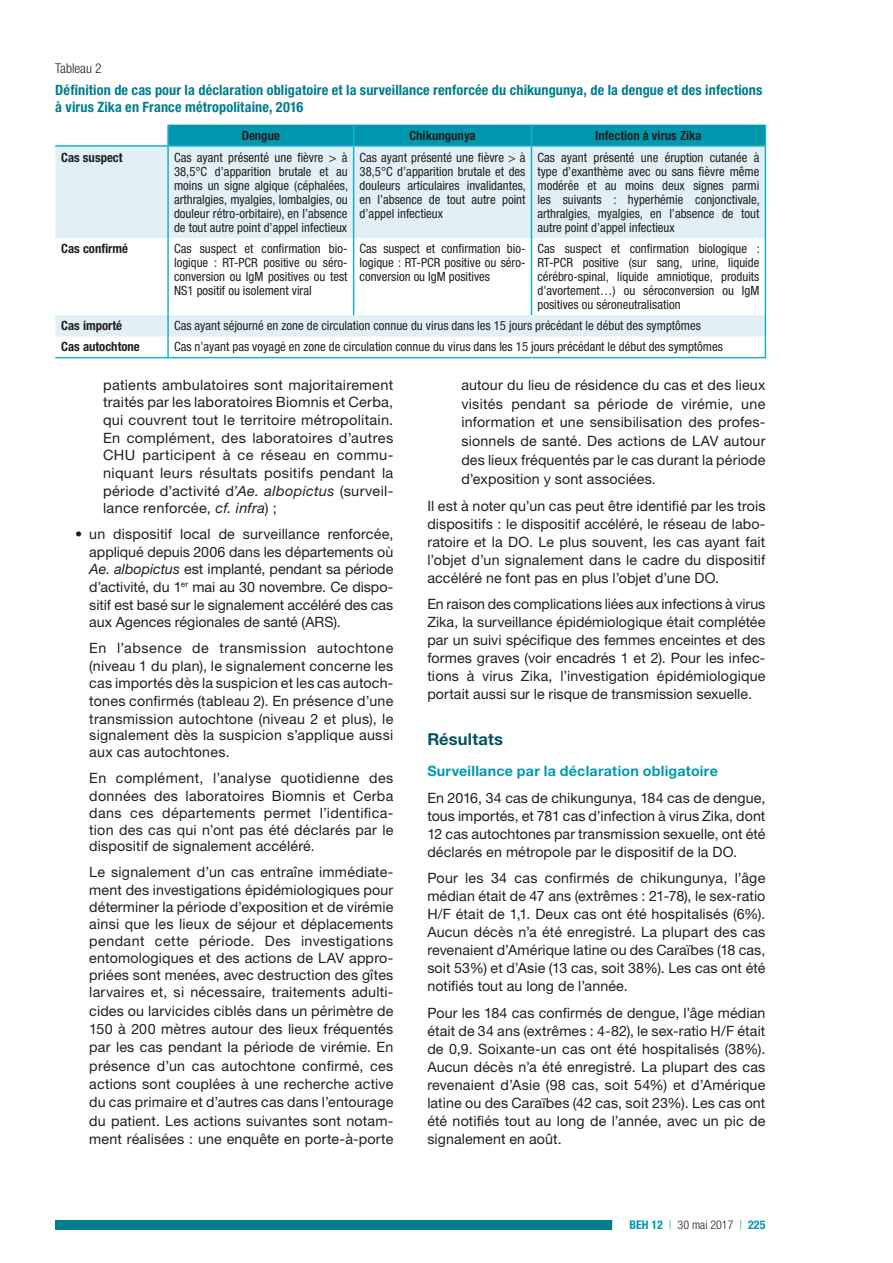
<style>
.page{position:relative;width:893px;height:1263px;background:#fff}
.page>*{position:absolute;margin:0;border:0;box-sizing:border-box;transform-origin:0 0}
.t1{font:700 16.5px "Helvetica Neue LT Std";letter-spacing:.01em;color:#005260}
.t2{font:14.25px/18px "Helvetica Neue LT Std";letter-spacing:.01em;color:#231f20;text-align:justify}
.t3{font:700 condensed 14.25px/17.1px "Helvetica Neue LT Std";letter-spacing:.01em;color:#007c8f}
.t4{font:700 14.25px "Helvetica Neue LT Std";letter-spacing:.015em;color:#0098af}
.t5{font:300 condensed 13.5px "Helvetica Neue LT Std";color:#231f20}
.t6{font:condensed 12.75px/14px "Helvetica Neue LT Std";color:#231f20;text-align:justify}
.t7{font:700 condensed 12.75px "Helvetica Neue LT Std";color:#231f20}
.t8{font:300 condensed 12px "Helvetica Neue LT Std";color:#231f20}
.s1{font-style:italic}
.s2{font-weight:700;color:#0098af}
.s3{color:#0098af}
</style>
<div class="page">
<div style="left:55px;top:1220px;width:596px;height:10px;background:#007c8f"></div>
<div style="left:612px;top:1219px;width:171px;height:12px;background:#fff"></div>
<svg style="left:55px;top:147px;width:710px;height:189px;fill:#e0f0f4"></svg>
<hr style="left:55px;top:145px;width:113px;height:2px;background:#1aafc4">
<hr style="left:167px;top:125px;width:2px;height:20px;background:#1aafc4">
<hr style="left:168px;top:145px;width:186px;height:2px;background:#1aafc4">
<hr style="left:354px;top:145px;width:177px;height:2px;background:#1aafc4">
<div style="left:169px;top:125px;width:597px;height:20px;background:#0098af"></div>
<hr style="left:531px;top:145px;width:235px;height:2px;background:#1aafc4">
<hr style="left:167px;top:147px;width:2px;height:91px;background:#1aafc4">
<hr style="left:353px;top:147px;width:1px;height:91px;background:#1aafc4">
<hr style="left:531px;top:147px;width:1px;height:91px;background:#1aafc4">
<hr style="left:765px;top:147px;width:1px;height:91px;background:#1aafc4">
<hr style="left:167px;top:238px;width:2px;height:77px;background:#1aafc4">
<hr style="left:353px;top:238px;width:1px;height:77px;background:#1aafc4">
<hr style="left:531px;top:238px;width:1px;height:77px;background:#1aafc4">
<hr style="left:765px;top:238px;width:1px;height:77px;background:#1aafc4">
<hr style="left:55px;top:357px;width:113px;height:1px;background:#1aafc4">
<hr style="left:167px;top:336px;width:2px;height:21px;background:#1aafc4">
<hr style="left:168px;top:357px;width:186px;height:1px;background:#1aafc4">
<hr style="left:354px;top:357px;width:177px;height:1px;background:#1aafc4">
<hr style="left:531px;top:357px;width:235px;height:1px;background:#1aafc4">
<hr style="left:167px;top:315px;width:2px;height:21px;background:#1aafc4">
<svg style="left:765px;top:315px;width:1px;height:42px"></svg>
<p class="t5" style="left:55px;top:61px;width:48px">Tableau 2</p>
<p class="t3" style="left:55px;top:81px;width:709px">Définition de cas pour la déclaration obligatoire et la surveillance renforcée du chikungunya, de la dengue et des infections à virus Zika en France métropolitaine, 2016</p>
<p class="t7" style="left:242px;top:127px;width:40px">Dengue</p>
<p class="t7" style="left:409px;top:127px;width:68px">Chikungunya</p>
<p class="t7" style="left:595px;top:127px;width:108px">Infection à virus Zika</p>
<p class="t7" style="left:61px;top:149px;width:63px">Cas suspect</p>
<p class="t6" style="left:174px;top:150px;width:176px">Cas ayant présenté une fièvre &gt; à 38,5°C d’apparition brutale et au moins un signe algique (céphalées, arthralgies, myalgies, lombalgies, ou douleur rétro-orbitaire), en l’absence de tout autre point d’appel infectieux</p>
<p class="t6" style="left:360px;top:150px;width:168px">Cas ayant présenté une fièvre &gt; à 38,5°C d’apparition brutale et des douleurs articulaires invalidantes, en l’absence de tout autre point d’appel infectieux</p>
<p class="t6" style="left:537px;top:150px;width:224px">Cas ayant présenté une éruption cutanée à type d’exanthème avec ou sans fièvre même modérée et au moins deux signes parmi les suivants : hyperhémie conjonctivale, arthralgies, myalgies, en l’absence de tout autre point d’appel infectieux</p>
<p class="t7" style="left:61px;top:241px;width:68px">Cas confirmé</p>
<p class="t6" style="left:174px;top:241px;width:175px">Cas suspect et confirmation bio&shy;logique : RT-PCR positive ou séro&shy;conversion ou IgM positives ou test NS1 positif ou isolement viral</p>
<p class="t6" style="left:360px;top:241px;width:166px">Cas suspect et confirmation bio&shy;logique : RT-PCR positive ou séro&shy;conversion ou IgM positives</p>
<p class="t6" style="left:537px;top:241px;width:224px">Cas suspect et confirmation biologique :<br>RT-PCR positive (sur sang, urine, liquide cérébro-spinal, liquide amniotique, produits d’avortement…) ou séroconversion ou IgM positives ou séroneutralisation</p>
<p class="t7" style="left:61px;top:318px;width:62px">Cas importé</p>
<p class="t6" style="left:174px;top:319px;width:528px">Cas ayant séjourné en zone de circulation connue du virus dans les 15 jours précédant le début des symptômes</p>
<p class="t7" style="left:61px;top:339px;width:80px">Cas autochtone</p>
<p class="t6" style="left:174px;top:340px;width:550px">Cas n’ayant pas voyagé en zone de circulation connue du virus dans les 15 jours précédant le début des symptômes</p>
<p class="t2" style="left:103px;top:376px;width:292px;line-height:17.5px">patients ambulatoires sont majoritairement traités par les laboratoires Biomnis et Cerba, qui couvrent tout le territoire métropolitain.<br>En complément, des laboratoires d’autres CHU participent à ce réseau en commu&shy;niquant leurs résultats positifs pendant la période d’activité d’<span class="s1">Ae. albopictus</span> (surveil&shy;lance renforcée, <span class="s1">cf. infra</span>) ;</p>
<p class="t2" style="left:89px;top:525px;width:306px;line-height:17.5px;text-indent:-14px">• un dispositif local de surveillance renforcée, appliqué depuis 2006 dans les départements où <span class="s1">Ae. albopictus</span> est implanté, pendant sa période d’activité, du 1<sup>er</sup> mai au 30 novembre. Ce dispo&shy;sitif est basé sur le signalement accéléré des cas aux Agences régionales de santé (ARS).</p>
<p class="t2" style="left:89px;top:639px;width:306px;line-height:17.4px">En l’absence de transmission autochtone (niveau 1 du plan), le signalement concerne les cas importés dès la suspicion et les cas autoch&shy;tones confirmés (tableau 2). En présence d’une transmission autochtone (niveau 2 et plus), le signalement dès la suspicion s’applique aussi aux cas autochtones.</p>
<p class="t2" style="left:89px;top:769px;width:306px;line-height:17.1px">En complément, l’analyse quotidienne des données des laboratoires Biomnis et Cerba dans ces départements permet l’identifica&shy;tion des cas qui n’ont pas été déclarés par le dispositif de signalement accéléré.</p>
<p class="t2" style="left:89px;top:863px;width:306px">Le signalement d’un cas entraîne immédiate&shy;ment des investigations épidémiologiques pour déterminer la période d’exposition et de virémie ainsi que les lieux de séjour et déplacements pendant cette période. Des investigations entomologiques et des actions de LAV appro&shy;priées sont menées, avec destruction des gîtes larvaires et, si nécessaire, traitements adulti&shy;cides ou larvicides ciblés dans un périmètre de 150 à 200 mètres autour des lieux fréquentés par les cas pendant la période de virémie. En présence d’un cas autochtone confirmé, ces actions sont couplées à une recherche active du cas primaire et d’autres cas dans l’entourage du patient. Les actions suivantes sont notam&shy;ment réalisées : une enquête en porte-à-porte</p>
<p class="t2" style="left:461px;top:375px;width:306px;line-height:18.9px">autour du lieu de résidence du cas et des lieux visités pendant sa période de virémie, une information et une sensibilisation des profes&shy;sionnels de santé. Des actions de LAV autour des lieux fréquentés par le cas durant la période d’exposition y sont associées.</p>
<p class="t2" style="left:427px;top:496px;width:340px">Il est à noter qu’un cas peut être identifié par les trois dispositifs : le dispositif accéléré, le réseau de labo&shy;ratoire et la DO. Le plus souvent, les cas ayant fait l’objet d’un signalement dans le cadre du dispositif accéléré ne font pas en plus l’objet d’une DO.</p>
<p class="t2" style="left:427px;top:595px;width:340px">En raison des complications liées aux infections à virus Zika, la surveillance épidémiologique était complétée par un suivi spécifique des femmes enceintes et des formes graves (voir encadrés 1 et 2). Pour les infec&shy;tions à virus Zika, l’investigation épidémiologique portait aussi sur le risque de transmission sexuelle.</p>
<p class="t1" style="left:427px;top:729px;width:77px">Résultats</p>
<p class="t4" style="left:427px;top:762px;width:292px">Surveillance par la déclaration obligatoire</p>
<p class="t2" style="left:427px;top:788px;width:340px">En 2016, 34 cas de chikungunya, 184 cas de dengue, tous importés, et 781 cas d’infection à virus Zika, dont 12 cas autochtones par transmission sexuelle, ont été déclarés en métropole par le dispositif de la DO.</p>
<p class="t2" style="left:427px;top:869px;width:340px">Pour les 34 cas confirmés de chikungunya, l’âge médian était de 47 ans (extrêmes : 21-78), le sex-ratio H/F était de 1,1. Deux cas ont été hospitalisés (6%).<br>Aucun décès n’a été enregistré. La plupart des cas revenaient d’Amérique latine ou des Caraïbes (18 cas, soit 53%) et d’Asie (13 cas, soit 38%). Les cas ont été notifiés tout au long de l’année.</p>
<p class="t2" style="left:427px;top:1003px;width:340px">Pour les 184 cas confirmés de dengue, l’âge médian était de 34 ans (extrêmes : 4-82), le sex-ratio H/F était de 0,9. Soixante-un cas ont été hospitalisés (38%).<br>Aucun décès n’a été enregistré. La plupart des cas revenaient d’Asie (98 cas, soit 54%) et d’Amérique latine ou des Caraïbes (42 cas, soit 23%). Les cas ont été notifiés tout au long de l’année, avec un pic de signalement en août.</p>
<p class="t8" style="left:629px;top:1218px;width:137px"><span class="s2">BEH 12</span> <span class="s3">|</span> 30 mai 2017 <span class="s3">|</span> <span class="s2">225</span></p>
</div>
